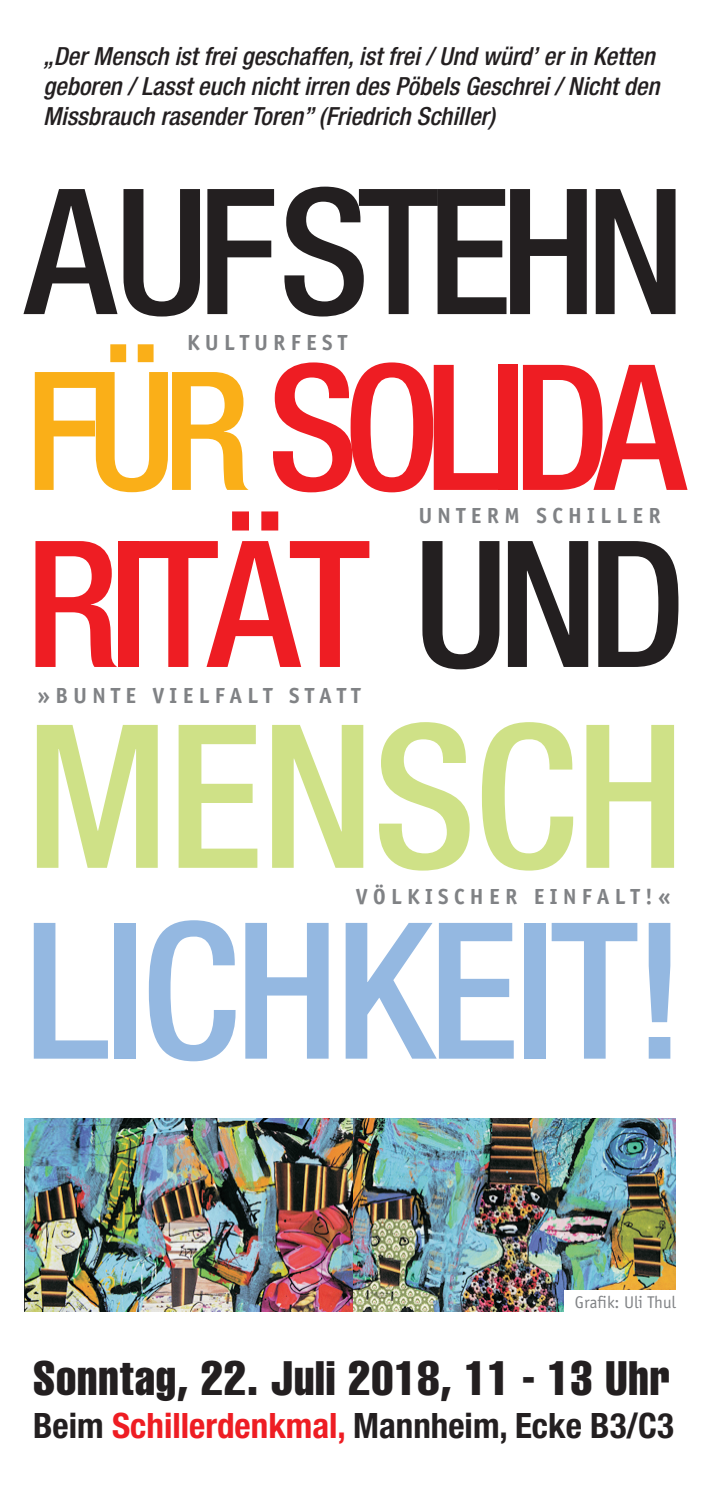
<style>
.page{position:relative;width:709px;height:1489px;background:#fff}
.page>*{position:absolute;margin:0;border:0;box-sizing:border-box;transform-origin:0 0}
.t1{font:500 condensed 200px "Helvetica Neue";letter-spacing:-.015em;color:#cfe187}
.t2{font:500 condensed 190px "Helvetica Neue";letter-spacing:-.03em;color:#94b8e1}
.t3{font:500 condensed 176.25px "Helvetica Neue";letter-spacing:-.06em;color:#ee1d23}
.t4{font:500 condensed 175px/175.8px "Helvetica Neue";letter-spacing:-.065em;color:#231f20}
.t5{font:extra-condensed 47.5px "Helvetica";letter-spacing:.02em;color:#231f20}
.t6{font:700 condensed 35px "Helvetica Neue";color:#231f20}
.t7{font:italic 500 condensed 25px/30px "Helvetica Neue";color:#231f20}
.t8{font:700 22.5px "Officina Sans";letter-spacing:.245em;color:#808285}
.t9{font:17.5px "Officina Sans";color:#808285}
.s1{font-size:165px;color:#faaf18}
.s2{color:#ee1d23}
.s3{color:#231f20}
</style>
<div class="page">
<img style="left:24px;top:1118px;width:651px;height:193px">
<div style="left:564px;top:1290px;width:139px;height:30px;background:#fff"></div>
<p class="t7" style="left:43px;top:44px;width:622px">„DerMensch ist freigeschaffen,ist frei/ Und würd’erin Ketten geboren / Lasst euch nicht irren des Pöbels Geschrei/ Nicht den<br>Missbrauch rasenderToren”(Friedrich Schiller)</p>
<h3 class="t4" style="left:25px;top:179px;width:662px">AUFSTEHN<br><span class="s1">FÜR</span> <span class="s2">SOLIDA</span></h3>
<h3 class="t3" style="left:25px;top:541px;width:662px">RITÄT <span class="s3">UND</span></h3>
<p class="t8" style="left:187px;top:334px;width:161px">KULTURFEST</p>
<p class="t8" style="left:419px;top:506px;width:243px">UNTERM SCHILLER</p>
<p class="t8" style="left:37px;top:686px;width:325px">»BUNTE VIELFALT STATT</p>
<h1 class="t1" style="left:25px;top:725px;width:662px">MENSCH</h1>
<p class="t8" style="left:356px;top:887px;width:316px">VÖLKISCHER EINFALT!«</p>
<h2 class="t2" style="left:25px;top:922px;width:662px">LICHKEIT!</h2>
<p class="t9" style="left:575px;top:1295px;width:103px">Grafik: Uli Thul</p>
<h3 class="t5" style="left:33px;top:1360px;width:638px">Sonntag, 22. Juli 2018, 11 - 13 Uhr</h3>
<h3 class="t6" style="left:33px;top:1412px;width:642px">Beim <span class="s2">Schillerdenkmal,</span> Mannheim, Ecke B3/C3</h3>
</div>
